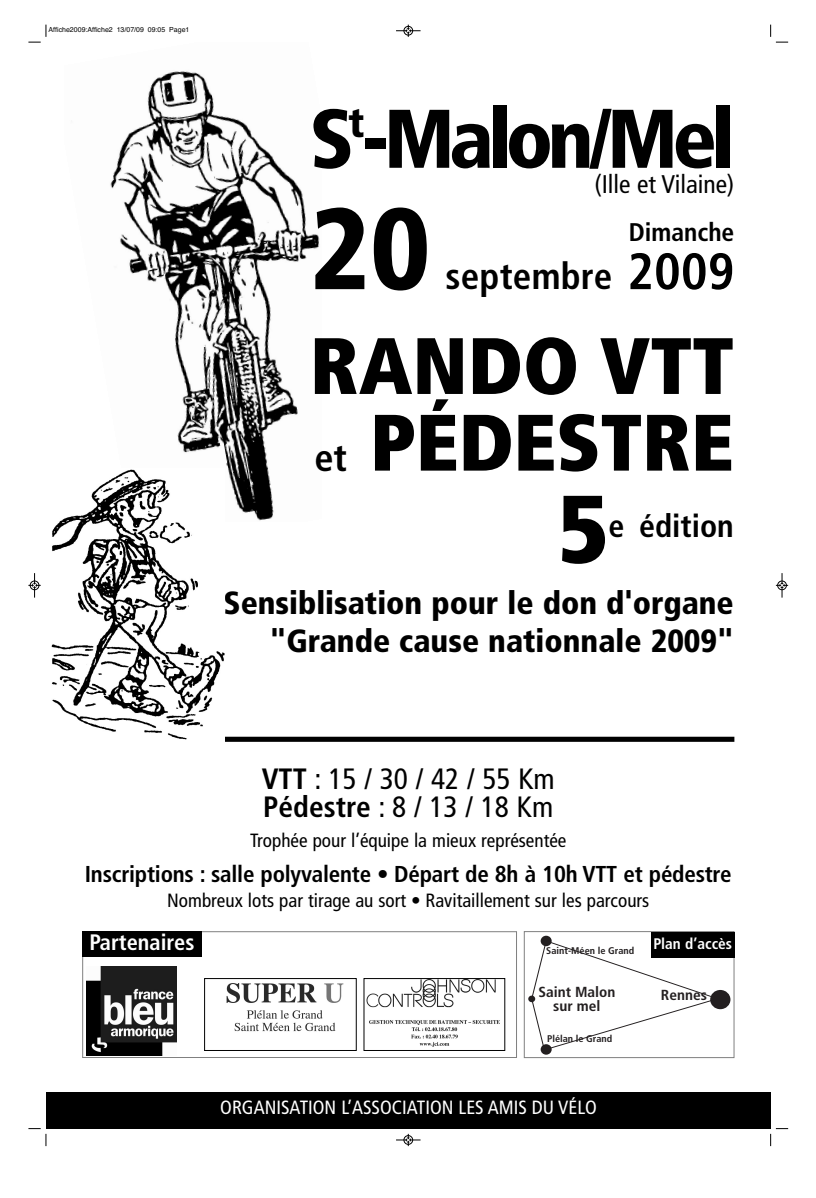
<style>
.page{position:relative;width:816px;height:1198px;background:#fff}
.page>*{position:absolute;margin:0;border:0;box-sizing:border-box;transform-origin:0 0}
.t1{font:900 condensed 114.98px "Frutiger";color:#000}
.t2{font:900 condensed 95.81px "Frutiger";color:#000}
.t3{font:900 condensed 83.04px "Frutiger";letter-spacing:-.07em;color:#000}
.t4{font:900 condensed 79.8px/76.6px "Frutiger";color:#000}
.t5{font:700 condensed 37.01px "Frutiger";letter-spacing:.005em;color:#000}
.t6{font:900 condensed 31.94px/38.3px "Frutiger";color:#000;text-align:right}
.t7{font:700 condensed 31.94px "Frutiger";color:#000}
.t8{font:condensed 29.4px/28.1px "Frutiger";color:#000}
.t9{font:condensed 25.55px "Frutiger";color:#000}
.t10{font:700 condensed 25.55px "Frutiger";color:#000}
.t11{font:700 condensed 23.01px "Frutiger";letter-spacing:-.01em;color:#000}
.t12{font:700 condensed 22.31px "Frutiger";color:#fff}
.t13{font:condensed 19.16px "Frutiger";color:#000}
.t14{font:condensed 19.16px "Frutiger";color:#fff}
.t15{font:700 condensed 15.31px "Frutiger";color:#fff}
.t16{font:700 condensed 14.53px/13.6px "Frutiger";color:#231f20;text-align:center;scale:1.05 1}
.t17{font:700 condensed 9.71px "Frutiger";color:#231f20;scale:1.05 1}
.t18{font:7px "Helvetica";color:#000}
.s1{font-size:51.1px}
.s2{font-weight:700;font-size:38.32px}
.s3{font-weight:700}
</style>
<div class="page">
<div style="left:82px;top:931px;width:435px;height:127px;border:1px solid #808080"></div>
<img style="left:86px;top:966px;width:91px;height:89px">
<div style="left:82px;top:931px;width:120px;height:25px;background:#000"></div>
<div style="left:82px;top:737px;width:652px;height:5px;background:#000"></div>
<img style="left:226px;top:983px;width:118px;height:49px">
<div style="left:204px;top:978px;width:152px;height:73px;border:1px solid #000"></div>
<img style="left:366px;top:980px;width:134px;height:67px">
<div style="left:364px;top:978px;width:141px;height:73px;border:1px solid #000"></div>
<div style="left:46px;top:1092px;width:724px;height:36px;background:#000"></div>
<div style="left:528px;top:995px;width:7px;height:7px;background:#231f20;border-radius:50%"></div>
<svg style="left:531px;top:940px;width:187px;height:110px"></svg>
<div style="left:710px;top:990px;width:20px;height:19px;background:#231f20;border-radius:50%"></div>
<div style="left:540px;top:1044px;width:11px;height:11px;background:#231f20;border-radius:50%"></div>
<div style="left:540px;top:936px;width:11px;height:10px;background:#231f20;border-radius:50%"></div>
<div style="left:524px;top:931px;width:210px;height:127px;border:1px solid #808080"></div>
<div style="left:651px;top:932px;width:83px;height:25px;background:#000"></div>
<img style="left:110px;top:71px;width:210px;height:450px">
<img style="left:51px;top:469px;width:173px;height:273px">
<svg style="left:28px;top:25px;width:19px;height:18px"></svg>
<svg style="left:770px;top:25px;width:18px;height:18px"></svg>
<svg style="left:28px;top:1128px;width:19px;height:18px"></svg>
<svg style="left:770px;top:1128px;width:18px;height:18px"></svg>
<svg style="left:396px;top:25px;width:24px;height:12px"></svg>
<svg style="left:396px;top:1134px;width:24px;height:12px"></svg>
<svg style="left:28px;top:573px;width:13px;height:25px"></svg>
<svg style="left:775px;top:573px;width:13px;height:25px"></svg>
<p class="t18" style="left:49px;top:26px;width:142px">Affiche2009:Affiche2 13/07/09 09:05 Page1</p>
<h3 class="t3" style="left:309px;top:105px;width:426px">S<sup>t</sup>-Malon/Mel</h3>
<h3 class="t9" style="left:594px;top:173px;width:141px">(Ille et Vilaine)</h3>
<h3 class="t10" style="left:628px;top:221px;width:107px">Dimanche</h3>
<h1 class="t1" style="left:310px;top:203px;width:122px">20</h1>
<h3 class="t5" style="left:445px;top:260px;width:290px">septembre <span class="s1">2009</span></h3>
<h3 class="t4" style="left:310px;top:333px;width:425px">RANDO VTT <span class="s2">et</span> PÉDESTRE</h3>
<h2 class="t2" style="left:558px;top:488px;width:51px">5</h2>
<h3 class="t7" style="left:608px;top:512px;width:127px">e édition</h3>
<h3 class="t6" style="left:223px;top:586px;width:511px">Sensiblisation pour le don d'organe "Grande cause nationnale 2009"</h3>
<h3 class="t8" style="left:262px;top:767px;width:294px"><span class="s3">VTT</span> : 15 / 30 / 42 / 55 Km<br><span class="s3">Pédestre</span> : 8 / 13 / 18 Km</h3>
<p class="t13" style="left:250px;top:832px;width:318px">Trophée pour l’équipe la mieux représentée</p>
<p class="t11" style="left:85px;top:864px;width:648px">Inscriptions : salle polyvalente • Départ de 8h à 10h VTT et pédestre</p>
<p class="t13" style="left:167px;top:892px;width:483px">Nombreux lots par tirage au sort • Ravitaillement sur les parcours</p>
<p class="t12" style="left:89px;top:932px;width:106px">Partenaires</p>
<p class="t17" style="left:546px;top:946px;width:85px">Saint-Méen le Grand</p>
<p class="t16" style="left:538px;top:986px;width:75px">Saint Malon sur mel</p>
<p class="t17" style="left:547px;top:1034px;width:64px">Plélan le Grand</p>
<p class="t15" style="left:653px;top:937px;width:80px">Plan d’accès</p>
<p class="t16" style="left:661px;top:988px;width:45px">Rennes</p>
<p class="t14" style="left:220px;top:1099px;width:378px">ORGANISATION L’ASSOCIATION LES AMIS DU VÉLO</p>
</div>
